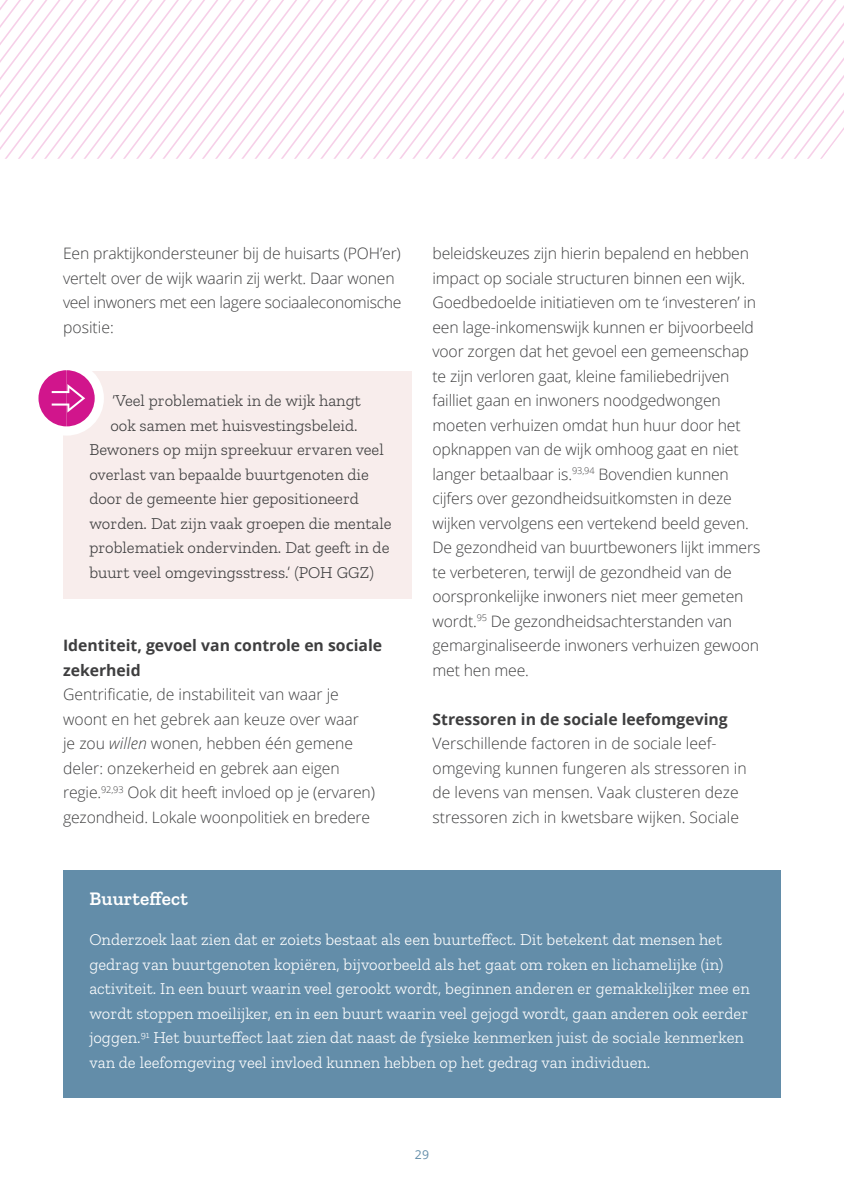
<style>
.page{position:relative;width:844px;height:1191px;background:#fff}
.page>*{position:absolute;margin:0;border:0;box-sizing:border-box;transform-origin:0 0}
.t1{font:600 19.25px "Zilla Slab";letter-spacing:.01em;color:#fff}
.t2{font:300 16.62px/24.5px "Zilla Slab";color:#fff}
.t3{font:300 16.62px "Zilla Slab";color:#3e3e3f}
.t4{font:300 15.75px/24.5px "Open Sans";letter-spacing:-.01em;color:#3e3e3f}
.t5{font:700 15.75px/24.5px "Open Sans";color:#3e3e3f}
.t6{font:12.25px "Open Sans";color:#638da9}
.s1{font-style:italic}
</style>
<div class="page">
<svg style="left:0;top:0;width:843px;height:159px"></svg>
<div style="left:63px;top:869px;width:717px;height:228px;background:#638da9"></div>
<div style="left:63px;top:371px;width:348px;height:228px;background:#f8edec"></div>
<div style="left:29px;top:361px;width:75px;height:74px;border:9px solid #fff;border-radius:50%"></div>
<svg style="left:34px;top:365px;width:65px;height:66px"></svg>
<p class="t4" style="left:63px;top:241px;width:340px">Een praktijkondersteuner bij de huisarts (POH’er) vertelt over de wijk waarin zij werkt. Daar wonen veel inwoners met een lagere sociaaleconomische positie:</p>
<p class="t3" style="left:112px;top:391px;width:250px">‘Veel problematiek in de wijk hangt</p>
<p class="t3" style="left:110px;top:416px;width:248px">ook samen met huisvestingsbeleid.</p>
<p class="t3" style="left:89px;top:440px;width:296px">Bewoners op mijn spreekuur ervaren veel</p>
<p class="t3" style="left:89px;top:465px;width:281px">overlast van bepaalde buurtgenoten die</p>
<p class="t3" style="left:89px;top:489px;width:271px">door de gemeente hier gepositioneerd</p>
<p class="t3" style="left:89px;top:514px;width:304px">worden. Dat zijn vaak groepen die mentale</p>
<p class="t3" style="left:89px;top:538px;width:301px">problematiek ondervinden. Dat geeft in de</p>
<p class="t3" style="left:89px;top:563px;width:286px">buurt veel omgevingsstress.’ (POH GGZ)</p>
<p class="t5" style="left:63px;top:633px;width:320px">Identiteit, gevoel van controle en sociale zekerheid</p>
<p class="t4" style="left:63px;top:682px;width:313px">Gentrificatie, de instabiliteit van waar je woont en het gebrek aan keuze over waar je zou <span class="s1">willen</span> wonen, hebben één gemene deler: onzekerheid en gebrek aan eigen regie.<sup>92,93</sup> Ook dit heeft invloed op je (ervaren) gezondheid. Lokale woonpolitiek en bredere</p>
<p class="t4" style="left:432px;top:241px;width:329px">beleidskeuzes zijn hierin bepalend en hebben impact op sociale structuren binnen een wijk.<br>Goedbedoelde initiatieven om te ‘investeren’ in een lage-inkomenswijk kunnen er bijvoorbeeld voor zorgen dat het gevoel een gemeenschap te zijn verloren gaat, kleine familiebedrijven failliet gaan en inwoners noodgedwongen moeten verhuizen omdat hun huur door het opknappen van de wijk omhoog gaat en niet langer betaalbaar is.<sup>93,94</sup> Bovendien kunnen cijfers over gezondheidsuitkomsten in deze wijken vervolgens een vertekend beeld geven.<br>De gezondheid van buurtbewoners lijkt immers te verbeteren, terwijl de gezondheid van de oorspronkelijke inwoners niet meer gemeten wordt.<sup>95</sup> De gezondheidsachterstanden van gemarginaliseerde inwoners verhuizen gewoon met hen mee.</p>
<p class="t5" style="left:432px;top:706px;width:297px">Stressoren in de sociale leefomgeving</p>
<p class="t4" style="left:432px;top:731px;width:315px">Verschillende factoren in de sociale leef&shy;omgeving kunnen fungeren als stressoren in de levens van mensen. Vaak clusteren deze stressoren zich in kwetsbare wijken. Sociale</p>
<p class="t1" style="left:89px;top:887px;width:100px">Buurteffect</p>
<p class="t2" style="left:89px;top:927px;width:661px">Onderzoek laat zien dat er zoiets bestaat als een buurteffect. Dit betekent dat mensen het gedrag van buurtgenoten kopiëren, bijvoorbeeld als het gaat om roken en lichamelijke (in) activiteit. In een buurt waarin veel gerookt wordt, beginnen anderen er gemakkelijker mee en wordt stoppen moeilijker, en in een buurt waarin veel gejogd wordt, gaan anderen ook eerder joggen.<sup>91</sup> Het buurteffect laat zien dat naast de fysieke kenmerken juist de sociale kenmerken van de leefomgeving veel invloed kunnen hebben op het gedrag van individuen.</p>
<p class="t6" style="left:415px;top:1146px;width:16px">29</p>
</div>
